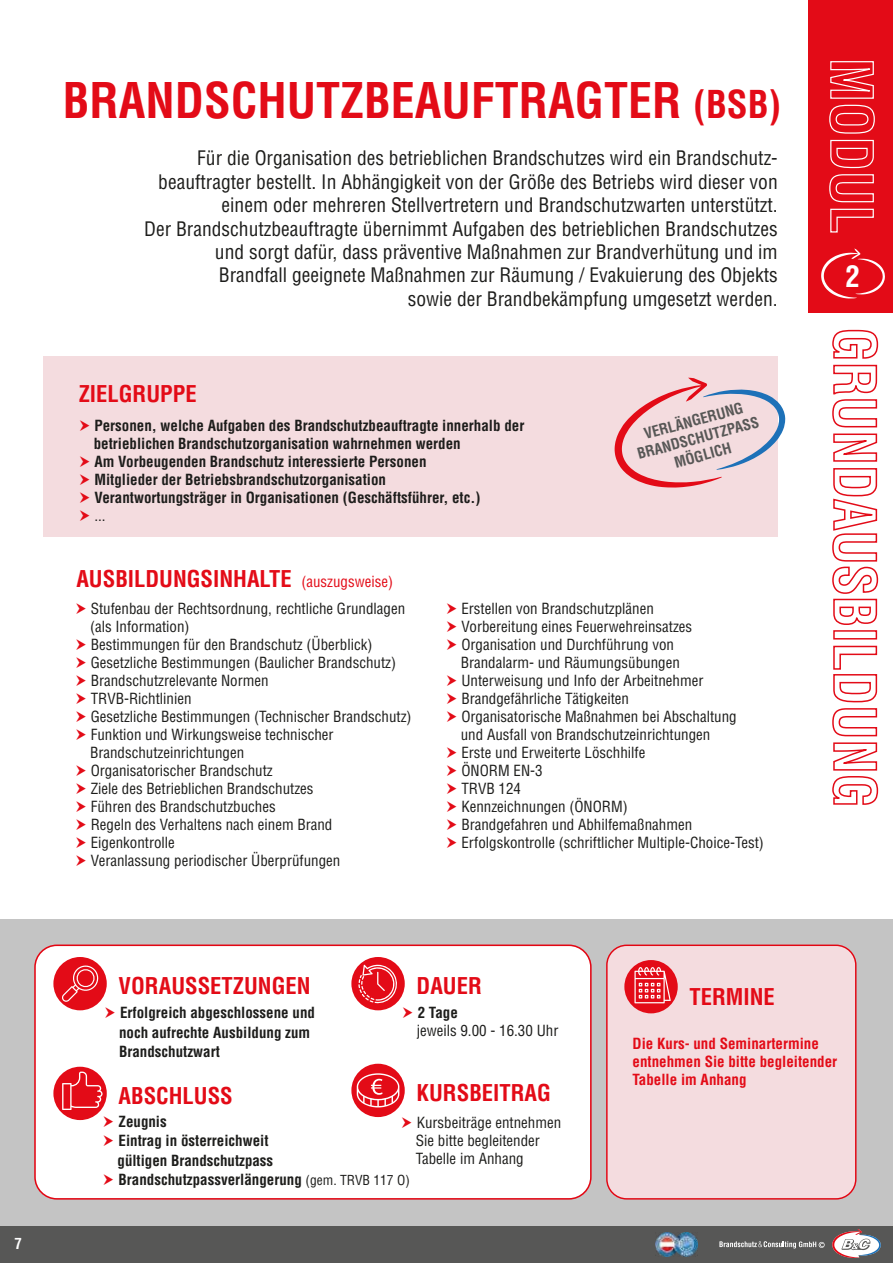
<style>
.page{position:relative;width:893px;height:1263px;background:#fff}
.page>*{position:absolute;margin:0;border:0;box-sizing:border-box;transform-origin:0 0}
.t1{font:700 condensed 48px "Helvetica LT Std";color:#e30b17}
.t2{font:700 condensed 29.1px "Helvetica LT Std";color:#fff}
.t3{font:700 condensed 22.65px "Helvetica LT Std";color:#e30b17}
.t4{font:condensed 19.5px/23.4px "Helvetica LT Std";color:#1d1d1b;text-align:right}
.t5{font:condensed 15px/18px "Helvetica LT Std";color:#1d1d1b}
.t6{font:700 condensed 15px/19.5px "Helvetica LT Std";color:#1d1d1b}
.t7{font:700 condensed 15px/18px "Helvetica LT Std";color:#e30b17}
.t8{font:700 condensed 15px "Helvetica LT Std";color:#fff}
.t9{font:700 condensed 14.85px/17.7px "Helvetica LT Std";color:#575756;text-align:center}
.s1{font-size:37.5px}
.s2{font-weight:400;font-size:15px}
.s3{font-weight:400;font-size:13.5px}
</style>
<div class="page">
<div style="left:0;top:920px;width:893px;height:307px;background:#c4c4c4"></div>
<div style="left:809px;top:1px;width:84px;height:312px;background:#e30b17"></div>
<svg style="left:829px;top:61px;width:46px;height:172px"></svg>
<svg style="left:821px;top:248px;width:64px;height:51px"></svg>
<svg style="left:832px;top:329px;width:47px;height:296px"></svg>
<div style="left:833px;top:630px;width:44px;height:9px;border:2px solid #e30b17"></div>
<svg style="left:832px;top:645px;width:47px;height:160px"></svg>
<div style="left:607px;top:945px;width:249px;height:254px;background:#f4dcdf;border-radius:20px"></div>
<div style="left:606px;top:944px;width:250px;height:255px;border:1px solid #e30613;border-radius:20px"></div>
<div style="left:624px;top:960px;width:54px;height:53px;background:#e30b17;border-radius:50%"></div>
<svg style="left:634px;top:967px;width:37px;height:36px"></svg>
<div style="left:35px;top:945px;width:556px;height:254px;background:#fff;border-radius:22px"></div>
<div style="left:34px;top:944px;width:558px;height:255px;border:2px solid #e30613;border-radius:22px"></div>
<div style="left:53px;top:1067px;width:54px;height:53px;background:#e30b17;border-radius:50%"></div>
<svg style="left:62px;top:1071px;width:41px;height:39px"></svg>
<div style="left:351px;top:1064px;width:54px;height:53px;background:#e30b17;border-radius:50%"></div>
<svg style="left:357px;top:1073px;width:42px;height:34px"></svg>
<div style="left:53px;top:957px;width:54px;height:53px;background:#e30b17;border-radius:50%"></div>
<svg style="left:62px;top:964px;width:37px;height:38px"></svg>
<div style="left:351px;top:957px;width:54px;height:53px;background:#e30b17;border-radius:50%"></div>
<div style="left:43px;top:356px;width:735px;height:180px;background:#f4dcdf"></div>
<svg style="left:615px;top:378px;width:171px;height:110px"></svg>
<div style="left:0;top:1227px;width:893px;height:36px;background:#575756"></div>
<svg style="left:719px;top:1241px;width:105px;height:7px"></svg>
<svg style="left:832px;top:1229px;width:49px;height:29px"></svg>
<img style="left:655px;top:1232px;width:43px;height:24px">
<svg style="left:358px;top:965px;width:47px;height:46px"></svg>
<p class="t8" style="left:14px;top:1234px;width:9px">7</p>
<h1 class="t1" style="left:63px;top:70px;width:720px">BRANDSCHUTZBEAUFTRAGTER <span class="s1">(BSB)</span></h1>
<p class="t4" style="left:144px;top:147px;width:635px">Für die Organisation des betrieblichen Brandschutzes wird ein Brandschutz&shy;beauftragter bestellt. In Abhängigkeit von der Größe des Betriebs wird dieser von einem oder mehreren Stellvertretern und Brandschutzwarten unterstützt.<br>Der Brandschutzbeauftragte übernimmt Aufgaben des betrieblichen Brandschutzes und sorgt dafür, dass präventive Maßnahmen zur Brandverhütung und im Brandfall geeignete Maßnahmen zur Räumung / Evakuierung des Objekts<br>sowie der Brandbekämpfung umgesetzt werden.</p>
<h3 class="t3" style="left:79px;top:380px;width:119px">ZIELGRUPPE</h3>
<p class="t6" style="left:94px;top:416px;width:432px;line-height:18px">Personen, welche Aufgaben des Brandschutzbeauftragte innerhalb der betrieblichen Brandschutzorganisation wahrnehmen werden<br>Am Vorbeugenden Brandschutz interessierte Personen<br>Mitglieder der Betriebsbrandschutzorganisation<br>Verantwortungsträger in Organisationen (Geschäftsführer, etc.)</p>
<p class="t5" style="left:94px;top:506px;width:13px">...</p>
<p class="t9" style="left:631px;top:428px;width:127px;rotate:-15deg">VERLÄNGERUNG<br>BRANDSCHUTZPASS<br>MÖGLICH</p>
<h3 class="t3" style="left:76px;top:564px;width:318px">AUSBILDUNGSINHALTE <span class="s2">(auszugsweise)</span></h3>
<p class="t5" style="left:90px;top:599px;width:323px">Stufenbau der Rechtsordnung, rechtliche Grundlagen (als Information)<br>Bestimmungen für den Brandschutz (Überblick)<br>Gesetzliche Bestimmungen (Baulicher Brandschutz)<br>Brandschutzrelevante Normen<br>TRVB-Richtlinien<br>Gesetzliche Bestimmungen (Technischer Brandschutz)<br>Funktion und Wirkungsweise technischer Brandschutzeinrichtungen<br>Organisatorischer Brandschutz<br>Ziele des Betrieblichen Brandschutzes<br>Führen des Brandschutzbuches<br>Regeln des Verhaltens nach einem Brand Eigenkontrolle<br>Veranlassung periodischer Überprüfungen</p>
<p class="t5" style="left:461px;top:599px;width:305px">Erstellen von Brandschutzplänen<br>Vorbereitung eines Feuerwehreinsatzes Organisation und Durchführung von<br>Brandalarm- und Räumungsübungen Unterweisung und Info der Arbeitnehmer Brandgefährliche Tätigkeiten<br>Organisatorische Maßnahmen bei Abschaltung<br>und Ausfall von Brandschutzeinrichtungen<br>Erste und Erweiterte Löschhilfe<br>ÖNORM EN-3<br>TRVB 124<br>Kennzeichnungen (ÖNORM)<br>Brandgefahren und Abhilfemaßnahmen Erfolgskontrolle (schriftlicher Multiple-Choice-Test)</p>
<h2 class="t2" style="left:845px;top:258px;width:16px">2</h2>
<h3 class="t3" style="left:119px;top:972px;width:193px">VORAUSSETZUNGEN</h3>
<p class="t6" style="left:119px;top:1003px;width:197px">Erfolgreich abgeschlossene und noch aufrechte Ausbildung zum<br>Brandschutzwart</p>
<h3 class="t3" style="left:417px;top:972px;width:67px">DAUER</h3>
<p class="t6" style="left:418px;top:1003px;width:42px">2 Tage</p>
<p class="t5" style="left:417px;top:1022px;width:143px">jeweils 9.00 - 16.30 Uhr</p>
<h3 class="t3" style="left:417px;top:1078px;width:136px">KURSBEITRAG</h3>
<h3 class="t3" style="left:119px;top:1081px;width:116px">ABSCHLUSS</h3>
<p class="t6" style="left:118px;top:1111px;width:294px">Zeugnis<br>Eintrag in österreichweit<br>gültigen Brandschutzpass<br>Brandschutzpassverlängerung <span class="s3">(gem. TRVB 117 O)</span></p>
<p class="t5" style="left:416px;top:1113px;width:147px">Kursbeiträge entnehmen<br>Sie bitte begleitender<br>Tabelle im Anhang</p>
<h3 class="t3" style="left:690px;top:982px;width:87px">TERMINE</h3>
<p class="t7" style="left:633px;top:1034px;width:206px">Die Kurs- und Seminartermine entnehmen Sie bitte begleitender<br>Tabelle im Anhang</p>
</div>
